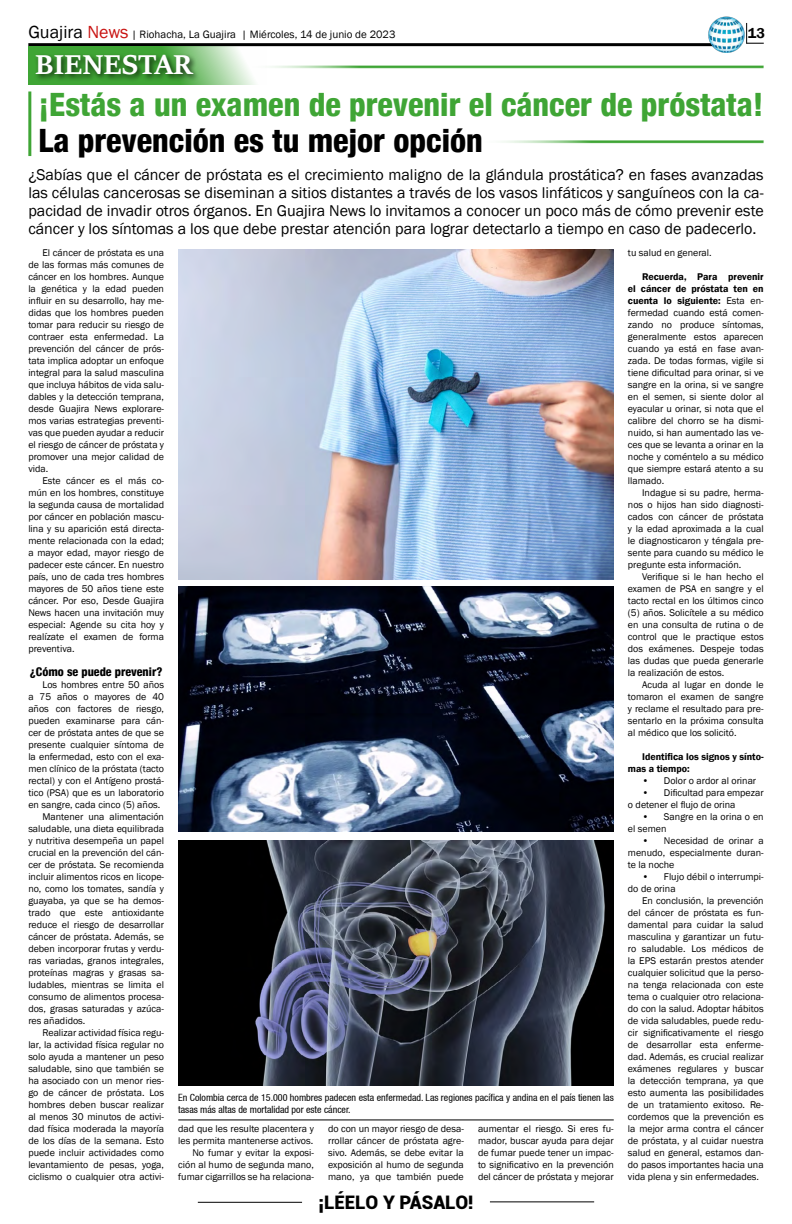
<style>
.page{position:relative;width:792px;height:1224px;background:#fff}
.page>*{position:absolute;margin:0;border:0;box-sizing:border-box;transform-origin:0 0}
.t1{font:800 condensed 32.1px "Helvetica 87";color:#3fa535}
.t2{font:800 condensed 32.1px "Helvetica 87";color:#000}
.t3{font:700 30px "Sitka Heading";color:#fff}
.t4{font:900 18.7px "Roboto";color:#000}
.t5{font:16px/18px "Franklin Gothic";color:#000;text-align:justify}
.t6{font:600 14.7px "Franklin Gothic";color:#000}
.t7{font:800 condensed 12px "Helvetica 87";color:#000}
.t8{font:11px "Franklin Gothic";color:#000}
.t9{font:10px/12px "Franklin Gothic";color:#000;text-align:justify}
.t10{font:condensed 10px/12px "Helvetica 57";color:#000}
.t11{font:600 10px/12px "Franklin Gothic";color:#000}
.s1{font-size:18px}
.s2{font-size:18px;color:#c91311}
.s3{font-weight:600}
</style>
<div class="page">
<hr style="left:198px;top:1202px;width:104px;height:1px;background:#000">
<hr style="left:490px;top:1201px;width:104px;height:1px;background:#000">
<hr style="left:28px;top:43px;width:688px;height:3px;background:#000">
<img style="left:708px;top:16px;width:37px;height:37px">
<svg style="left:746px;top:23px;width:18px;height:21px"></svg>
<svg style="left:28px;top:46px;width:239px;height:39px"></svg>
<div style="left:33px;top:52px;width:167px;height:30px;background:#000;opacity:.75"></div>
<hr style="left:246px;top:66px;width:518px;height:3px;background:#3fa535">
<hr style="left:478px;top:140px;width:286px;height:3px;background:#3fa535">
<hr style="left:28px;top:91px;width:3px;height:65px;background:#3fa535">
<img style="left:178px;top:249px;width:436px;height:331px">
<img style="left:178px;top:587px;width:436px;height:245px">
<img style="left:178px;top:841px;width:436px;height:245px">
<hr style="left:178px;top:1120px;width:436px;height:1px;background:#000">
<p class="t8" style="left:28px;top:28px;width:369px"><span class="s1">Guajira</span> <span class="s2">News</span> | Riohacha, La Guajira | Miércoles, 14 de junio de 2023</p>
<h3 class="t6" style="left:748px;top:24px;width:19px">13</h3>
<h2 class="t3" style="left:35px;top:42px;width:159px">BIENESTAR</h2>
<h1 class="t1" style="left:39px;top:84px;width:727px">¡Estás a un examen de prevenir el cáncer de próstata!</h1>
<h1 class="t2" style="left:39px;top:121px;width:446px">La prevención es tu mejor opción</h1>
<p class="t5" style="left:28px;top:166px;width:737px">¿Sabías que el cáncer de próstata es el crecimiento maligno de la glándula prostática? en fases avanzadas las células cancerosas se diseminan a sitios distantes a través de los vasos linfáticos y sanguíneos con la ca&shy;pacidad de invadir otros órganos. En Guajira News lo invitamos a conocer un poco más de cómo prevenir este cáncer y los síntomas a los que debe prestar atención para lograr detectarlo a tiempo en caso de padecerlo.</p>
<p class="t9" style="left:28px;top:247px;width:137px;text-indent:14px">El cáncer de próstata es una de las formas más comunes de cáncer en los hombres. Aunque la genética y la edad pueden influir en su desarrollo, hay me&shy;didas que los hombres pueden tomar para reducir su riesgo de contraer esta enfermedad. La prevención del cáncer de prós&shy;tata implica adoptar un enfoque integral para la salud masculina que incluya hábitos de vida salu&shy;dables y la detección temprana, desde Guajira News explorare&shy;mos varias estrategias preventi&shy;vas que pueden ayudar a reducir el riesgo de cáncer de próstata y promover una mejor calidad de vida.</p>
<p class="t9" style="left:28px;top:475px;width:137px;text-indent:14px">Este cáncer es el más co&shy;mún en los hombres, constituye la segunda causa de mortalidad por cáncer en población mascu&shy;lina y su aparición está directa&shy;mente relacionada con la edad; a mayor edad, mayor riesgo de padecer este cáncer. En nuestro país, uno de cada tres hombres mayores de 50 años tiene este cáncer. Por eso, Desde Guajira News hacen una invitación muy especial: Agende su cita hoy y realízate el examen de forma preventiva.</p>
<p class="t7" style="left:30px;top:665px;width:134px">¿Cómo se puede prevenir?</p>
<p class="t9" style="left:43px;top:679px;width:123px">Los hombres entre 50 años</p>
<p class="t9" style="left:28px;top:691px;width:137px">a 75 años o mayores de 40</p>
<p class="t9" style="left:28px;top:703px;width:137px">años con factores de riesgo,</p>
<p class="t9" style="left:28px;top:715px;width:137px">pueden examinarse para cán-</p>
<p class="t9" style="left:28px;top:727px;width:137px">cer de próstata antes de que se</p>
<p class="t9" style="left:28px;top:739px;width:137px">presente cualquier síntoma de</p>
<p class="t9" style="left:28px;top:751px;width:137px">la enfermedad, esto con el exa-</p>
<p class="t9" style="left:28px;top:763px;width:137px">men clínico de la próstata (tacto</p>
<p class="t9" style="left:28px;top:775px;width:137px">rectal) y con el Antígeno prostá-</p>
<p class="t9" style="left:28px;top:787px;width:137px">tico (PSA) que es un laboratorio</p>
<p class="t9" style="left:28px;top:799px;width:134px">en sangre, cada cinco (5) años.</p>
<p class="t9" style="left:43px;top:811px;width:123px">Mantener una alimentación</p>
<p class="t9" style="left:28px;top:823px;width:137px">saludable, una dieta equilibrada</p>
<p class="t9" style="left:28px;top:835px;width:137px">y nutritiva desempeña un papel</p>
<p class="t9" style="left:28px;top:847px;width:137px">crucial en la prevención del cán-</p>
<p class="t9" style="left:28px;top:859px;width:137px">cer de próstata. Se recomienda</p>
<p class="t9" style="left:28px;top:871px;width:137px">incluir alimentos ricos en licope-</p>
<p class="t9" style="left:28px;top:883px;width:137px">no, como los tomates, sandía y</p>
<p class="t9" style="left:28px;top:895px;width:137px">guayaba, ya que se ha demos-</p>
<p class="t9" style="left:28px;top:907px;width:137px">trado que este antioxidante</p>
<p class="t9" style="left:28px;top:919px;width:137px">reduce el riesgo de desarrollar</p>
<p class="t9" style="left:28px;top:931px;width:137px">cáncer de próstata. Además, se</p>
<p class="t9" style="left:28px;top:943px;width:137px">deben incorporar frutas y verdu-</p>
<p class="t9" style="left:28px;top:955px;width:137px">ras variadas, granos integrales,</p>
<p class="t9" style="left:28px;top:967px;width:137px">proteínas magras y grasas sa-</p>
<p class="t9" style="left:28px;top:979px;width:137px">ludables, mientras se limita el</p>
<p class="t9" style="left:28px;top:991px;width:137px">consumo de alimentos procesa-</p>
<p class="t9" style="left:28px;top:1003px;width:137px">dos, grasas saturadas y azúca-</p>
<p class="t9" style="left:28px;top:1015px;width:59px">res añadidos.</p>
<p class="t9" style="left:43px;top:1027px;width:123px">Realizar actividad física regu-</p>
<p class="t9" style="left:28px;top:1039px;width:137px">lar, la actividad física regular no</p>
<p class="t9" style="left:28px;top:1051px;width:137px">solo ayuda a mantener un peso</p>
<p class="t9" style="left:28px;top:1063px;width:137px">saludable, sino que también se</p>
<p class="t9" style="left:28px;top:1075px;width:137px">ha asociado con un menor ries-</p>
<p class="t9" style="left:28px;top:1087px;width:137px">go de cáncer de próstata. Los</p>
<p class="t9" style="left:28px;top:1099px;width:137px">hombres deben buscar realizar</p>
<p class="t9" style="left:28px;top:1111px;width:137px">al menos 30 minutos de activi-</p>
<p class="t9" style="left:28px;top:1123px;width:137px">dad física moderada la mayoría</p>
<p class="t9" style="left:28px;top:1135px;width:137px">de los días de la semana. Esto</p>
<p class="t9" style="left:28px;top:1147px;width:137px">puede incluir actividades como</p>
<p class="t9" style="left:28px;top:1159px;width:137px">levantamiento de pesas, yoga,</p>
<p class="t9" style="left:28px;top:1171px;width:137px">ciclismo o cualquier otra activi-</p>
<p class="t10" style="left:178px;top:1092px;width:437px">En Colombia cerca de 15.000 hombres padecen esta enfermedad. Las regiones pacífica y andina en el país tienen las tasas más altas de mortalidad por este cáncer.</p>
<p class="t9" style="left:178px;top:1123px;width:137px;text-align:right">dad que les resulte placentera y les permita mantenerse activos.<br>No fumar y evitar la exposi&shy;ción al humo de segunda mano, fumar cigarrillos se ha relaciona-</p>
<p class="t9" style="left:328px;top:1123px;width:137px">do con un mayor riesgo de desa&shy;rrollar cáncer de próstata agre&shy;sivo. Además, se debe evitar la exposición al humo de segunda mano, ya que también puede</p>
<p class="t9" style="left:478px;top:1123px;width:137px">aumentar el riesgo. Si eres fu&shy;mador, buscar ayuda para dejar de fumar puede tener un impac&shy;to significativo en la prevención del cáncer de próstata y mejorar</p>
<h3 class="t4" style="left:318px;top:1189px;width:157px">¡LÉELO Y PÁSALO!</h3>
<p class="t9" style="left:628px;top:247px;width:85px">tu salud en general.</p>
<p class="t9" style="left:628px;top:271px;width:137px;text-indent:14px"><span class="s3">Recuerda, Para prevenir el cáncer de próstata ten en cuenta lo siguiente:</span> Esta en&shy;fermedad cuando está comen&shy;zando no produce síntomas, generalmente estos aparecen cuando ya está en fase avan&shy;zada. De todas formas, vigile si tiene dificultad para orinar, si ve sangre en la orina, si ve sangre en el semen, si siente dolor al eyacular u orinar, si nota que el calibre del chorro se ha dismi&shy;nuido, si han aumentado las ve&shy;ces que se levanta a orinar en la noche y coméntelo a su médico que siempre estará atento a su llamado.</p>
<p class="t9" style="left:628px;top:487px;width:137px;text-indent:14px">Indague si su padre, herma&shy;nos o hijos han sido diagnosti&shy;cados con cáncer de próstata y la edad aproximada a la cual le diagnosticaron y téngala pre&shy;sente para cuando su médico le pregunte esta información.</p>
<p class="t9" style="left:628px;top:571px;width:137px;text-indent:14px">Verifique si le han hecho el examen de PSA en sangre y el tacto rectal en los últimos cinco (5) años. Solicítele a su médico en una consulta de rutina o de control que le practique estos dos exámenes. Despeje todas las dudas que pueda generarle la realización de estos.</p>
<p class="t9" style="left:628px;top:679px;width:137px;text-indent:14px">Acuda al lugar en donde le tomaron el examen de sangre y reclame el resultado para pre&shy;sentarlo en la próxima consulta al médico que los solicitó.</p>
<p class="t11" style="left:628px;top:751px;width:137px;text-indent:14px">Identifica los signos y sínto&shy;mas a tiempo:</p>
<p class="t9" style="left:642px;top:775px;width:116px">• Dolor o ardor al orinar</p>
<p class="t9" style="left:628px;top:787px;width:137px;text-indent:14px">• Dificultad para empezar o detener el flujo de orina</p>
<p class="t9" style="left:628px;top:811px;width:137px;text-indent:14px">• Sangre en la orina o en el semen</p>
<p class="t9" style="left:628px;top:835px;width:137px;text-indent:14px">• Necesidad de orinar a menudo, especialmente duran&shy;te la noche</p>
<p class="t9" style="left:628px;top:871px;width:137px;text-indent:14px">• Flujo débil o interrumpi&shy;do de orina</p>
<p class="t9" style="left:628px;top:895px;width:137px;text-indent:14px">En conclusión, la prevención del cáncer de próstata es fun&shy;damental para cuidar la salud masculina y garantizar un futu&shy;ro saludable. Los médicos de la EPS estarán prestos atender cualquier solicitud que la perso&shy;na tenga relacionada con este tema o cualquier otro relaciona&shy;do con la salud. Adoptar hábitos de vida saludables, puede redu&shy;cir significativamente el riesgo de desarrollar esta enferme&shy;dad. Además, es crucial realizar exámenes regulares y buscar la detección temprana, ya que esto aumenta las posibilidades de un tratamiento exitoso. Re&shy;cordemos que la prevención es la mejor arma contra el cáncer de próstata, y al cuidar nuestra salud en general, estamos dan&shy;do pasos importantes hacia una vida plena y sin enfermedades.</p>
</div>
